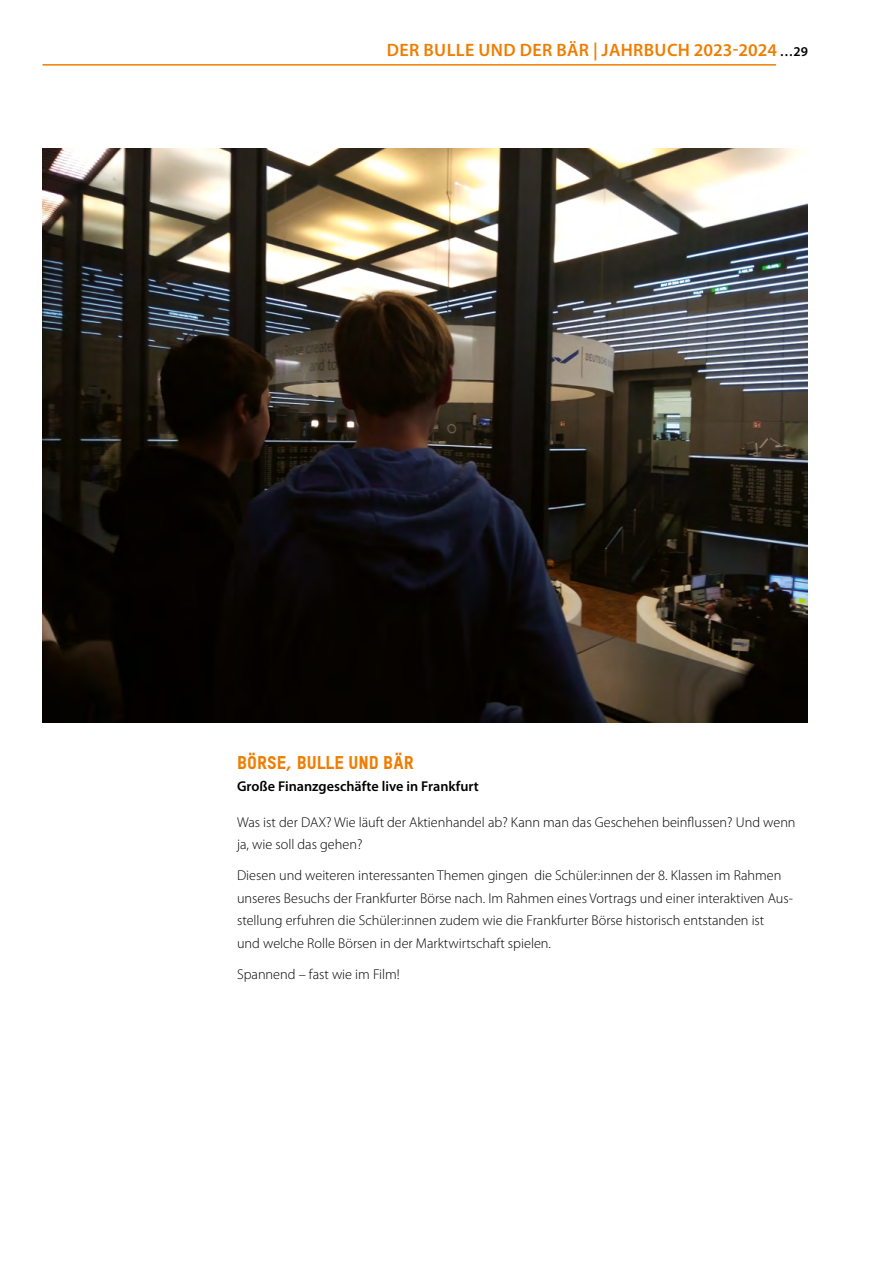
<style>
.page{position:relative;width:893px;height:1263px;background:#fff}
.page>*{position:absolute;margin:0;border:0;box-sizing:border-box;transform-origin:0 0}
.t1{font:600 18px "Myriad Pro";letter-spacing:.02em;color:#ef7d00}
.t2{font:18px "TSTAR Headline";color:#ef7d00}
.t3{font:300 14.25px/22.5px "Myriad Pro";color:#000}
.t4{font:600 14.25px "Myriad Pro";color:#000}
.s1{font-size:13.5px;color:#000}
</style>
<div class="page">
<hr style="left:43px;top:64px;width:733px;height:2px;background:#ef7d00">
<img style="left:43px;top:149px;width:765px;height:574px">
<p class="t1" style="left:387px;top:39px;width:422px">DER BULLE UND DER BÄR | JAHRBUCH 2023-2024 <span class="s1">…29</span></p>
<p class="t2" style="left:237px;top:751px;width:178px">BÖRSE, BULLE UND BÄR</p>
<p class="t4" style="left:237px;top:777px;width:243px">Große Finanzgeschäfte live in Frankfurt</p>
<p class="t3" style="left:237px;top:810px;width:560px">Was ist der DAX? Wie läuft der Aktienhandel ab? Kann man das Geschehen beinflussen? Und wenn ja, wie soll das gehen?</p>
<p class="t3" style="left:237px;top:864px;width:557px">Diesen und weiteren interessanten Themen gingen die Schüler:innen der 8. Klassen im Rahmen unseres Besuchs der Frankfurter Börse nach. Im Rahmen eines Vortrags und einer interaktiven Aus&shy;stellung erfuhren die Schüler:innen zudem wie die Frankfurter Börse historisch entstanden ist<br>und welche Rolle Börsen in der Marktwirtschaft spielen.</p>
<p class="t3" style="left:237px;top:962px;width:164px">Spannend – fast wie im Film!</p>
</div>
